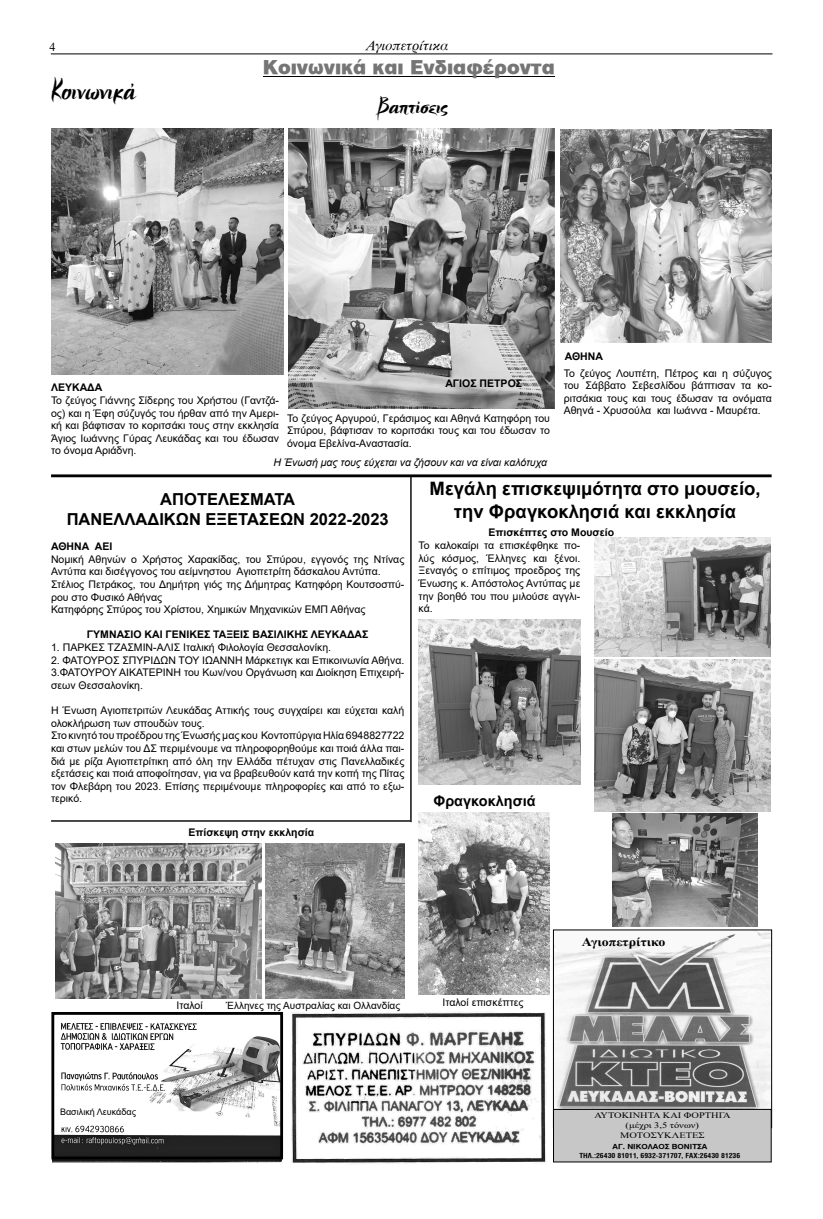
<style>
.page{position:relative;width:823px;height:1219px;background:#fff}
.page>*{position:absolute;margin:0;border:0;box-sizing:border-box;transform-origin:0 0}
.t1{font:800 31px "CF Painter";color:#000;scale:.91 1}
.t2{font:800 24.5px "CF Painter";color:#000}
.t3{font:900 19px "UB Helvetica";color:#757575}
.t4{font:700 18.5px/22.2px "Arial";color:#000;text-align:center}
.t5{font:700 16.5px/19.8px "Arial";color:#000;text-align:center}
.t6{font:700 14.5px "Arial";color:#000}
.t7{font:14px "UB Times Italic";color:#000}
.t8{font:700 12.4px "Times New Roman";color:#000;scale:1.12 1}
.t9{font:12px "Times New Roman";color:#000}
.t10{font:10.5px/12.6px "Arial";color:#000;text-align:justify}
.t11{font:700 10.5px "Arial";color:#000}
.t12{font:italic 10.5px "Arial";color:#000}
.t13{font:10px "Arial";color:#000}
.t14{font:9px "Arial";color:#000}
.t15{font:8.4px/10px "Times New Roman";color:#000;text-align:center;scale:1.24 1}
.t16{font:6.9px "UB Helvetica Cond Bold";color:#000;scale:1.15 1}
.t17{font:6.9px "UB Helvetica Bold";color:#000;scale:1.15 1}
</style>
<div class="page">
<hr style="left:51px;top:53px;width:721px;height:1px;background:#000">
<hr style="left:263px;top:76px;width:291px;height:1px;background:#000">
<img style="left:555px;top:932px;width:214px;height:177px">
<div style="left:553px;top:930px;width:218px;height:198px;border:1px solid #000"></div>
<div style="left:553px;top:1109px;width:217px;height:53px;background:#c7c7c7"></div>
<div style="left:553px;top:1109px;width:218px;height:53px;border:1px solid #000"></div>
<img style="left:53px;top:1023px;width:228px;height:139px">
<div style="left:51px;top:1012px;width:232px;height:147px;border:3px solid #000"></div>
<img style="left:291px;top:1012px;width:256px;height:152px">
<img style="left:51px;top:129px;width:232px;height:245px">
<img style="left:288px;top:128px;width:266px;height:280px">
<hr style="left:51px;top:474px;width:720px;height:3px;background:#000">
<img style="left:560px;top:130px;width:211px;height:213px">
<img style="left:594px;top:538px;width:175px;height:118px">
<img style="left:418px;top:619px;width:162px;height:166px">
<img style="left:594px;top:660px;width:176px;height:151px">
<img style="left:418px;top:812px;width:131px;height:182px">
<img style="left:265px;top:843px;width:139px;height:155px">
<img style="left:56px;top:843px;width:205px;height:155px">
<hr style="left:410px;top:477px;width:1px;height:345px;background:#000">
<hr style="left:51px;top:820px;width:359px;height:2px;background:#000">
<img style="left:612px;top:814px;width:145px;height:113px">
<p class="t9" style="left:50px;top:40px;width:7px">4</p>
<h3 class="t7" style="left:366px;top:38px;width:83px">Αγιοπετρίτικα</h3>
<h3 class="t3" style="left:263px;top:56px;width:293px">Κοινωνικά και Ενδιαφέροντα</h3>
<h1 class="t1" style="left:51px;top:65px;width:95px">Κοινωνικά</h1>
<h2 class="t2" style="left:378px;top:86px;width:71px">Βαπτίσεις</h2>
<p class="t11" style="left:51px;top:381px;width:53px">ΛΕΥΚΑΔΑ</p>
<p class="t11" style="left:445px;top:377px;width:78px">ΑΓΙΟΣ ΠΕΤΡΟΣ</p>
<p class="t10" style="left:51px;top:394px;width:229px">Το ζεύγος Γιάννης Σίδερης του Χρήστου (Γαντζά&shy;ος) και η Έφη σύζυγός του ήρθαν από την Αμερι&shy;κή και βάφτισαν το κοριτσάκι τους στην εκκλησία Άγιος Ιωάννης Γύρας Λευκάδας και του έδωσαν το όνομα Αριάδνη.</p>
<p class="t10" style="left:287px;top:412px;width:264px">Το ζεύγος Αργυρού, Γεράσιμος και Αθηνά Κατηφόρη του Σπύρου, βάφτισαν το κοριτσάκι τους και του έδωσαν το όνομα Εβελίνα-Αναστασία.</p>
<p class="t12" style="left:273px;top:457px;width:275px">Η Ένωσή μας τους εύχεται να ζήσουν και να είναι καλότυχα</p>
<p class="t11" style="left:564px;top:350px;width:40px">ΑΘΗΝΑ</p>
<p class="t10" style="left:563px;top:367px;width:209px">Το ζεύγος Λουπέτη, Πέτρος και η σύζυγος του Σάββατο Σεβεσλίδου βάπτισαν τα κο&shy;ριτσάκια τους και τους έδωσαν τα ονόματα Αθηνά - Χρυσούλα και Ιωάννα - Μαυρέτα.</p>
<h3 class="t5" style="left:67px;top:490px;width:323px">ΑΠΟΤΕΛΕΣΜΑΤΑ<br>ΠΑΝΕΛΛΑΔΙΚΩΝ ΕΞΕΤΑΣΕΩΝ 2022-2023</h3>
<p class="t11" style="left:51px;top:541px;width:63px">ΑΘΗΝΑ ΑΕΙ</p>
<p class="t10" style="left:51px;top:553px;width:354px;text-align:left">Νομική Αθηνών ο Χρήστος Χαρακίδας, του Σπύρου, εγγονός της Ντίνας Αντύπα και δισέγγονος του αείμνηστου Αγιοπετρίτη δάσκαλου Αντύπα.<br>Στέλιος Πετράκος, του Δημήτρη γιός της Δήμητρας Κατηφόρη Κουτσοσπύ&shy;ρου στο Φυσικό Αθήνας<br>Κατηφόρης Σπύρος του Χρίστου, Χημικών Μηχανικών ΕΜΠ Αθήνας</p>
<p class="t11" style="left:87px;top:629px;width:283px">ΓΥΜΝΑΣΙΟ ΚΑΙ ΓΕΝΙΚΕΣ ΤΑΞΕΙΣ ΒΑΣΙΛΙΚΗΣ ΛΕΥΚΑΔΑΣ</p>
<p class="t10" style="left:51px;top:641px;width:281px">1. ΠΑΡΚΕΣ ΤΖΑΣΜΙΝ-ΑΛΙΣ Ιταλική Φιλολογία Θεσσαλονίκη.</p>
<p class="t10" style="left:51px;top:654px;width:354px">2. ΦΑΤΟΥΡΟΣ ΣΠΥΡΙΔΩΝ ΤΟΥ ΙΩΑΝΝΗ Μάρκετιγκ και Επικοινωνία Αθήνα.<br>3.ΦΑΤΟΥΡΟΥ ΑΙΚΑΤΕΡΙΝΗ του Κων/νου Οργάνωση και Διοίκηση Επιχειρή&shy;σεων Θεσσαλονίκη.</p>
<p class="t10" style="left:51px;top:704px;width:354px;text-align:left">Η Ένωση Αγιοπετριτών Λευκάδας Αττικής τους συγχαίρει και εύχεται καλή ολοκλήρωση των σπουδών τους.<br>Στο κινητό του προέδρου της Ένωσής μας κου Κοντοπύργια Ηλία 6948827722 και στων μελών του ΔΣ περιμένουμε να πληροφορηθούμε και ποιά άλλα παι&shy;διά με ρίζα Αγιοπετρίτικη από όλη την Ελλάδα πέτυχαν στις Πανελλαδικές εξετάσεις και ποιά αποφοίτησαν, για να βραβευθούν κατά την κοπή της Πίτας τον Φλεβάρη του 2023. Επίσης περιμένουμε πληροφορίες και από το εξω&shy;τερικό.</p>
<p class="t11" style="left:188px;top:826px;width:127px">Επίσκεψη στην εκκλησία</p>
<h3 class="t4" style="left:429px;top:478px;width:332px">Μεγάλη επισκεψιμότητα στο μουσείο, την Φραγκοκλησιά και εκκλησία</h3>
<p class="t10" style="left:418px;top:539px;width:163px">Το καλοκαίρι τα επισκέφθηκε πο&shy;λύς κόσμος, Έλληνες και ξένοι.<br>Ξεναγός ο επίτιμος προεδρος της Ένωσης κ. Απόστολος Αντύπας με την βοηθό του που μιλούσε αγγλι&shy;κά.</p>
<p class="t11" style="left:488px;top:526px;width:127px">Επισκέπτες στο Μουσείο</p>
<h3 class="t6" style="left:433px;top:793px;width:104px">Φραγκοκλησιά</h3>
<p class="t14" style="left:60px;top:1107px;width:77px">Βασιλική Λευκάδας</p>
<p class="t10" style="left:176px;top:999px;width:28px">Ιταλοί</p>
<p class="t13" style="left:226px;top:1000px;width:175px">Έλληνες της Αυστραλίας και Ολλανδίας</p>
<p class="t10" style="left:442px;top:996px;width:82px">Ιταλοί επισκέπτες</p>
<p class="t8" style="left:581px;top:935px;width:76px">Αγιοπετρίτικο</p>
<p class="t15" style="left:594px;top:1110px;width:111px">ΑΥΤΟΚΙΝΗΤΑ ΚΑΙ ΦΟΡΤΗΓΑ (μέχρι 3,5 τόνων)<br>ΜΟΤΟΣΥΚΛΕΤΕΣ</p>
<p class="t17" style="left:612px;top:1143px;width:84px">ΑΓ. ΝΙΚΟΛΑΟΣ ΒΟΝΙΤΣΑ</p>
<p class="t16" style="left:579px;top:1151px;width:141px">ΤΗΛ.:26430 81011, 6932-371707, FAX:26430 81236</p>
</div>
